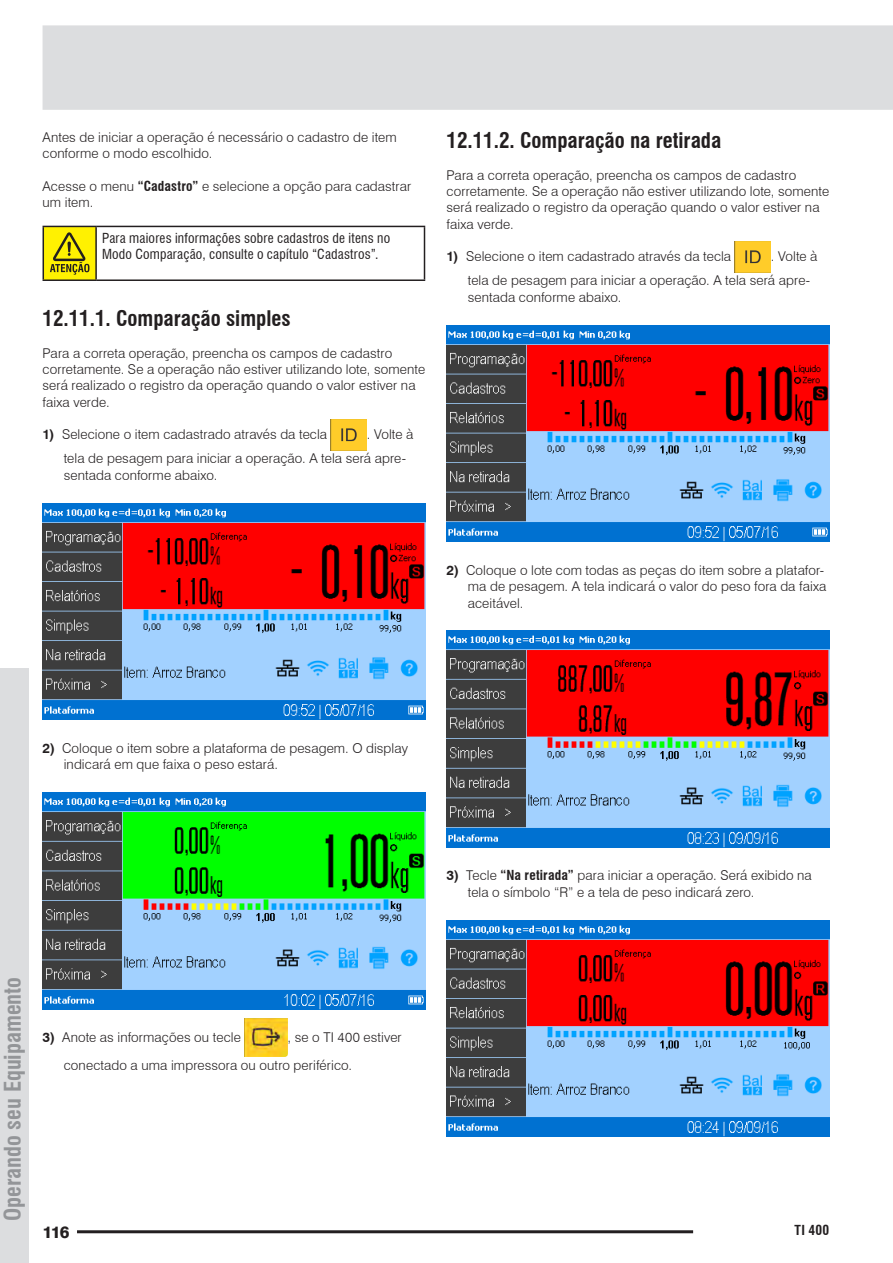
<style>
.page{position:relative;width:893px;height:1263px;background:#fff}
.page>*{position:absolute;margin:0;border:0;box-sizing:border-box;transform-origin:0 0}
.t1{font:700 condensed 22.5px "Swiss 721 BT";color:#939598}
.t2{font:700 condensed 21px "Swiss 721 BT";color:#231f20}
.t3{font:800 16.5px "Swiss 721 BT";color:#231f20}
.Texto{font:300 13.5px/16.2px "Swiss 721 BT";letter-spacing:.01em;color:#231f20}
.Texto_Tabela{font:condensed 13.5px/16.2px "Swiss 721 BT";letter-spacing:.015em;color:#231f20}
.t4{font:700 condensed 13.5px "Swiss 721 BT";color:#231f20}
.s1{font-weight:700;font-stretch:condensed}
.s2{font-weight:700}
</style>
<div class="page">
<div style="left:43px;top:25px;width:850px;height:85px;background:#dcdddf"></div>
<div style="left:0;top:668px;width:29px;height:595px;background:#dcdddf"></div>
<hr style="left:77px;top:1230px;width:616px;height:3px;background:#231f20">
<div style="left:43px;top:226px;width:53px;height:54px;background:#fff101"></div>
<hr style="left:43px;top:226px;width:53px;height:1px;background:#231f20">
<hr style="left:43px;top:227px;width:1px;height:52px;background:#231f20">
<hr style="left:96px;top:226px;width:329px;height:1px;background:#231f20">
<hr style="left:95px;top:227px;width:2px;height:52px;background:#231f20">
<hr style="left:424px;top:227px;width:1px;height:52px;background:#231f20">
<hr style="left:43px;top:279px;width:53px;height:2px;background:#231f20">
<hr style="left:96px;top:279px;width:329px;height:2px;background:#231f20">
<svg style="left:50px;top:232px;width:39px;height:43px"></svg>
<img style="left:331px;top:419px;width:36px;height:31px">
<img style="left:43px;top:503px;width:382px;height:217px">
<img style="left:43px;top:792px;width:382px;height:217px">
<img style="left:244px;top:1018px;width:44px;height:39px">
<img style="left:735px;top:241px;width:36px;height:31px">
<img style="left:447px;top:325px;width:382px;height:217px">
<img style="left:447px;top:631px;width:382px;height:217px">
<img style="left:447px;top:920px;width:382px;height:217px">
<p class="Texto" style="left:43px;top:129px;width:356px">Antes de iniciar a operação é necessário o cadastro de item conforme o modo escolhido.</p>
<p class="Texto" style="left:43px;top:178px;width:370px">Acesse o menu <span class="s1">“Cadastro”</span> e selecione a opção para cadastrar um item.</p>
<p class="Texto_Tabela" style="left:102px;top:230px;width:290px">Para maiores informações sobre cadastros de itens no<br>Modo Comparação, consulte o capítulo “Cadastros”.</p>
<p class="t2" style="left:43px;top:305px;width:250px">12.11.1. Comparação simples</p>
<p class="Texto" style="left:43px;top:345px;width:384px">Para a correta operação, preencha os campos de cadastro corretamente. Se a operação não estiver utilizando lote, somente será realizado o registro da operação quando o valor estiver na faixa verde.</p>
<p class="Texto" style="left:43px;top:426px;width:286px"><span class="s2">1)</span> Selecione o item cadastrado através da tecla</p>
<p class="Texto" style="left:64px;top:422px;width:351px;line-height:24px;text-indent:303px">. Volte à tela de pesagem para iniciar a operação. A tela será apre-</p>
<p class="Texto" style="left:64px;top:467px;width:155px">sentada conforme abaixo.</p>
<p class="t2" style="left:447px;top:127px;width:276px">12.11.2. Comparação na retirada</p>
<p class="Texto" style="left:447px;top:167px;width:384px">Para a correta operação, preencha os campos de cadastro corretamente. Se a operação não estiver utilizando lote, somente será realizado o registro da operação quando o valor estiver na faixa verde.</p>
<p class="Texto" style="left:447px;top:248px;width:286px"><span class="s2">1)</span> Selecione o item cadastrado através da tecla</p>
<p class="Texto" style="left:468px;top:244px;width:351px;line-height:24px;text-indent:303px">. Volte à tela de pesagem para iniciar a operação. A tela será apre-</p>
<p class="Texto" style="left:468px;top:289px;width:155px">sentada conforme abaixo.</p>
<p class="Texto" style="left:468px;top:561px;width:360px;text-indent:-21px"><span class="s2">2)</span> Coloque o lote com todas as peças do item sobre a platafor&shy;ma de pesagem. A tela indicará o valor do peso fora da faixa aceitável.</p>
<p class="Texto" style="left:64px;top:739px;width:346px;text-indent:-21px"><span class="s2">2)</span> Coloque o item sobre a plataforma de pesagem. O display indicará em que faixa o peso estará.</p>
<p class="Texto" style="left:468px;top:867px;width:345px;text-indent:-21px"><span class="s2">3)</span> Tecle <span class="s1">“Na retirada”</span> para iniciar a operação. Será exibido na tela o símbolo “R” e a tela de peso indicará zero.</p>
<h1 class="t1" style="left:-1px;top:1221px;width:246px;rotate:-90deg">Operando seu Equipamento</h1>
<p class="Texto" style="left:43px;top:1029px;width:200px"><span class="s2">3)</span> Anote as informações ou tecle</p>
<p class="Texto" style="left:64px;top:1023px;width:339px;line-height:28.5px;text-indent:224px">, se o TI 400 estiver conectado a uma impressora ou outro periférico.</p>
<p class="t3" style="left:43px;top:1222px;width:29px">116</p>
<p class="t4" style="left:794px;top:1222px;width:36px">TI 400</p>
</div>
